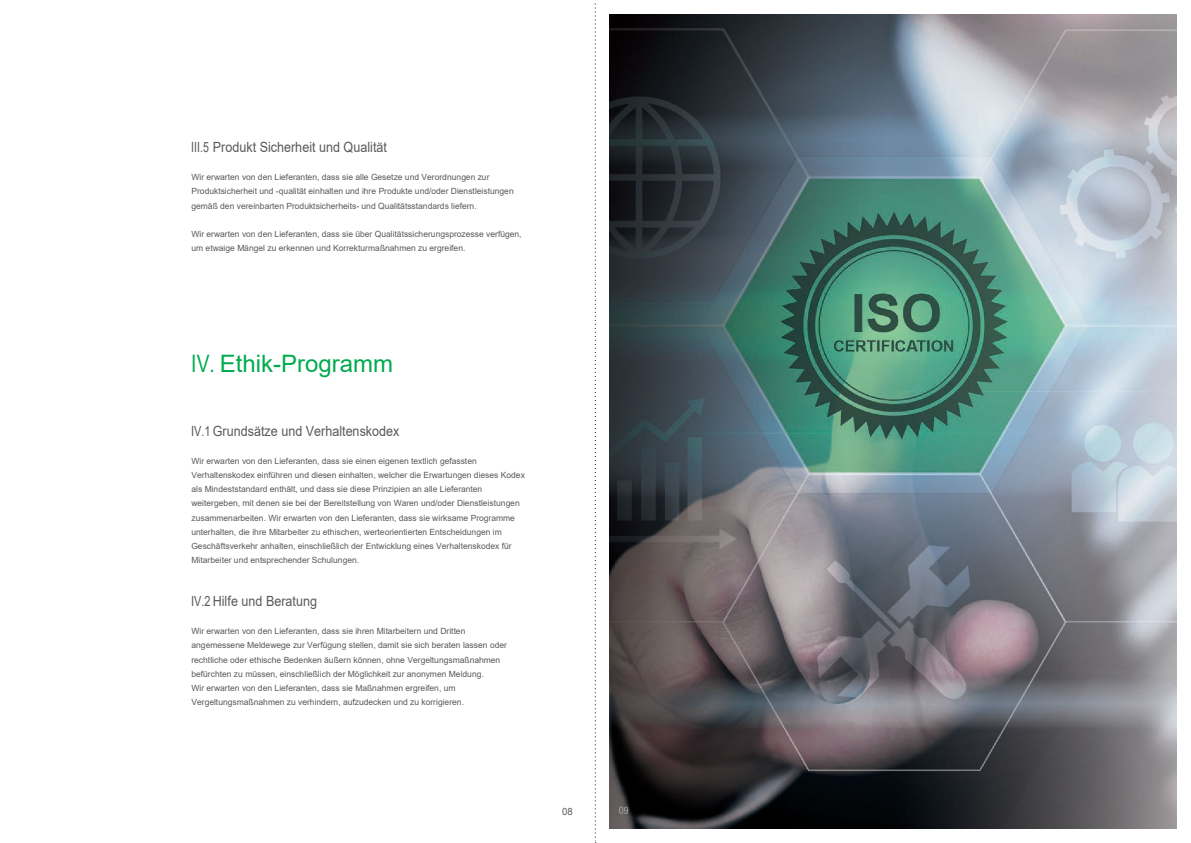
<style>
.page{position:relative;width:1191px;height:843px;background:#fff}
.page>*{position:absolute;margin:0;border:0;box-sizing:border-box;transform-origin:0 0}
.t1{font:24px "Arial";color:#00ab4e;scale:.8 1}
.t2{font:14px "Arial";color:#58595b;scale:.78 1}
.t3{font:14px "Arial";color:#58595b;scale:.75 1}
.t4{font:10px "Arial";color:#58595b;scale:.96 1}
.t5{font:8.5px/14.2px "Arial";color:#58595b}
</style>
<div class="page">
<img style="left:609px;top:14px;width:567px;height:814px">
<svg style="left:619px;top:804px;width:11px;height:11px"></svg>
<svg style="left:595px;top:4px;width:1px;height:838px"></svg>
<p class="t3" style="left:191px;top:137px;width:262px">III.5 Produkt Sicherheit und Qualität</p>
<p class="t5" style="left:191px;top:170px;width:324px">Wir erwarten von den Lieferanten, dass sie alle Gesetze und Verordnungen zur<br>Produktsicherheit und -qualität einhalten und ihre Produkte und/oder Dienstleistungen gemäß den vereinbarten Produktsicherheits- und Qualitätsstandards liefern.</p>
<p class="t5" style="left:191px;top:227px;width:332px">Wir erwarten von den Lieferanten, dass sie über Qualitätssicherungsprozesse verfügen, um etwaige Mängel zu erkennen und Korrekturmaßnahmen zu ergreifen.</p>
<h2 class="t1" style="left:191px;top:347px;width:254px">IV. Ethik-Programm</h2>
<h3 class="t2" style="left:191px;top:421px;width:269px">IV.1 Grundsätze und Verhaltenskodex</h3>
<p class="t5" style="left:191px;top:453px;width:335px">Wir erwarten von den Lieferanten, dass sie einen eigenen textlich gefassten Verhaltenskodex einführen und diesen einhalten, welcher die Erwartungen dieses Kodex als Mindeststandard enthält, und dass sie diese Prinzipien an alle Lieferanten weitergeben, mit denen sie bei der Bereitstellung von Waren und/oder Dienstleistungen zusammenarbeiten. Wir erwarten von den Lieferanten, dass sie wirksame Programme unterhalten, die ihre Mitarbeiter zu ethischen, werteorientierten Entscheidungen im Geschäftsverkehr anhalten, einschließlich der Entwicklung eines Verhaltenskodex für Mitarbeiter und entsprechender Schulungen.</p>
<h3 class="t2" style="left:191px;top:591px;width:163px">IV.2 Hilfe und Beratung</h3>
<p class="t5" style="left:191px;top:623px;width:317px">Wir erwarten von den Lieferanten, dass sie ihren Mitarbeitern und Dritten angemessene Meldewege zur Verfügung stellen, damit sie sich beraten lassen oder rechtliche oder ethische Bedenken äußern können, ohne Vergeltungsmaßnahmen befürchten zu müssen, einschließlich der Möglichkeit zur anonymen Meldung.</p>
<p class="t5" style="left:191px;top:680px;width:274px">Wir erwarten von den Lieferanten, dass sie Maßnahmen ergreifen, um<br>Vergeltungsmaßnahmen zu verhindern, aufzudecken und zu korrigieren.</p>
<p class="t4" style="left:562px;top:804px;width:13px">08</p>
</div>
